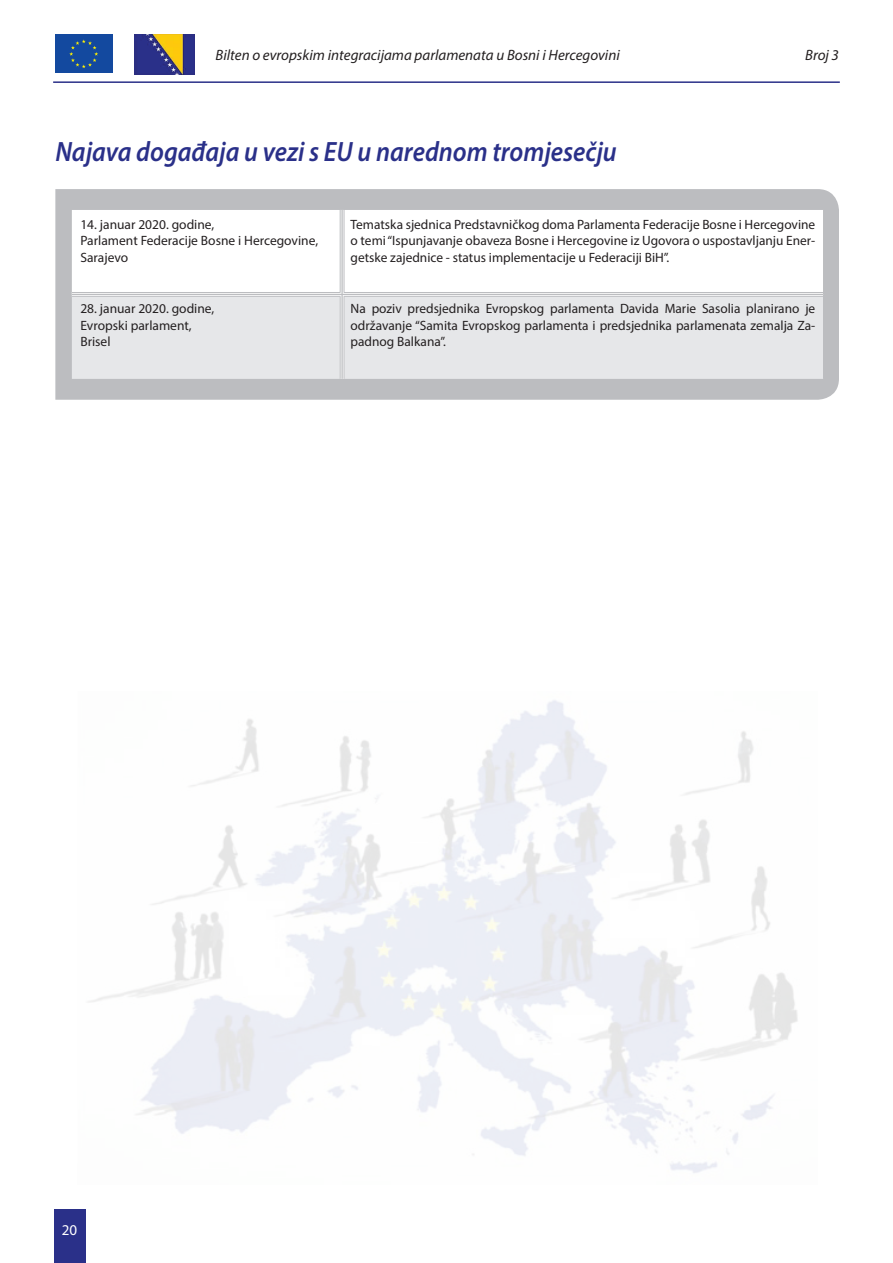
<style>
.page{position:relative;width:893px;height:1263px;background:#fff}
.page>*{position:absolute;margin:0;border:0;box-sizing:border-box;transform-origin:0 0}
.t1{font:italic 600 28.05px "Myriad Pro";color:#2a3089;scale:.91 1}
.t2{font:italic 15px "Myriad Pro";color:#231f20}
.t3{font:15px "Myriad Pro";color:#fff}
.t4{font:13.5px/16.5px "Myriad Pro";color:#231f20}
</style>
<div class="page">
<div style="left:54px;top:1209px;width:31px;height:54px;background:#2a3089"></div>
<hr style="left:53px;top:81px;width:787px;height:2px;background:#2a3089">
<div style="left:54px;top:34px;width:60px;height:40px;background:#13499f"></div>
<svg style="left:69px;top:39px;width:29px;height:29px"></svg>
<img style="left:135px;top:35px;width:59px;height:39px">
<svg style="left:88px;top:700px;width:710px;height:473px"></svg>
<div style="left:55px;top:189px;width:784px;height:211px;background:#bcbdc0"></div>
<svg style="left:72px;top:210px;width:751px;height:82px"></svg>
<div style="left:72px;top:297px;width:751px;height:82px;background:#e6e7e9"></div>
<hr style="left:340px;top:210px;width:4px;height:82px;background:#dfdfe1">
<div style="left:72px;top:292px;width:270px;height:5px;background:#f0f0f0"></div>
<div style="left:342px;top:292px;width:481px;height:5px;background:#f0f0f0"></div>
<hr style="left:340px;top:297px;width:4px;height:82px;background:#dfdfe1">
<hr style="left:340px;top:210px;width:1px;height:82px;background:#bcbdc0">
<hr style="left:341px;top:210px;width:2px;height:84px;background:#bcbdc0">
<hr style="left:344px;top:210px;width:1px;height:82px;background:#bcbdc0">
<hr style="left:72px;top:292px;width:268px;height:1px;background:#bcbdc0">
<hr style="left:72px;top:294px;width:271px;height:1px;background:#bcbdc0">
<hr style="left:72px;top:296px;width:268px;height:1px;background:#bcbdc0">
<hr style="left:344px;top:292px;width:479px;height:1px;background:#bcbdc0">
<hr style="left:341px;top:294px;width:482px;height:1px;background:#bcbdc0">
<hr style="left:344px;top:296px;width:479px;height:1px;background:#bcbdc0">
<hr style="left:340px;top:297px;width:1px;height:82px;background:#bcbdc0">
<hr style="left:341px;top:295px;width:2px;height:84px;background:#bcbdc0">
<hr style="left:344px;top:297px;width:1px;height:82px;background:#bcbdc0">
<hr style="left:823px;top:210px;width:1px;height:84px;background:#bcbdc0">
<hr style="left:823px;top:294px;width:1px;height:85px;background:#bcbdc0">
<p class="t2" style="left:216px;top:46px;width:406px">Bilten o evropskim integracijama parlamenata u Bosni i Hercegovini</p>
<p class="t2" style="left:805px;top:46px;width:35px">Broj 3</p>
<h1 class="t1" style="left:55px;top:133px;width:618px">Najava događaja u vezi s EU u narednom tromjesečju</h1>
<p class="t4" style="left:80px;top:216px;width:239px">14. januar 2020. godine,<br>Parlament Federacije Bosne i Hercegovine,<br>Sarajevo</p>
<p class="t4" style="left:351px;top:216px;width:466px;text-align:justify">Tematska sjednica Predstavničkog doma Parlamenta Federacije Bosne i Hercegovine o temi “Ispunjavanje obaveza Bosne i Hercegovine iz Ugovora o uspostavljanju Ener&shy;getske zajednice - status implementacije u Federaciji BiH”.</p>
<p class="t4" style="left:80px;top:300px;width:135px">28. januar 2020. godine,<br>Evropski parlament,<br>Brisel</p>
<p class="t4" style="left:351px;top:300px;width:466px;text-align:justify">Na poziv predsjednika Evropskog parlamenta Davida Marie Sasolia planirano je održavanje “Samita Evropskog parlamenta i predsjednika parlamenata zemalja Za&shy;padnog Balkana”.</p>
<p class="t3" style="left:62px;top:1221px;width:17px">20</p>
</div>
